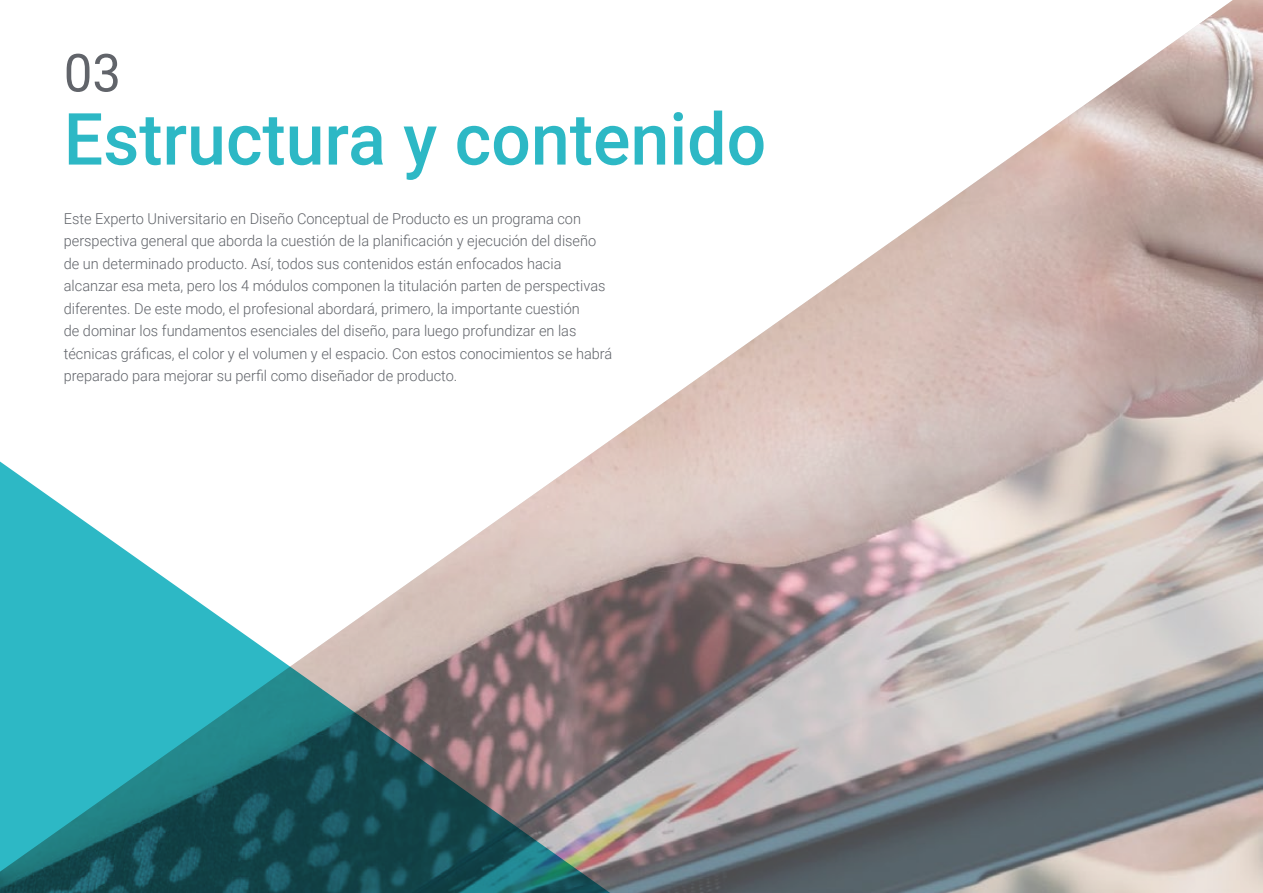
<style>
.page{position:relative;width:1263px;height:893px;background:#fff}
.page>*{position:absolute;margin:0;border:0;box-sizing:border-box;transform-origin:0 0}
.t1{font:500 72px "Roboto";color:#2db8c5}
.t2{font:52.5px "Roboto";color:#61646a}
.t3{font:300 15px/22.5px "Roboto";color:#61646a}
</style>
<div class="page">
<img style="left:602px;top:0;width:661px;height:893px">
<svg style="left:0;top:446px;width:640px;height:447px"></svg>
<h2 class="t2" style="left:64px;top:36px;width:59px">03</h2>
<h1 class="t1" style="left:64px;top:89px;width:704px">Estructura y contenido</h1>
<p class="t3" style="left:64px;top:207px;width:550px">Este Experto Universitario en Diseño Conceptual de Producto es un programa con perspectiva general que aborda la cuestión de la planificación y ejecución del diseño de un determinado producto. Así, todos sus contenidos están enfocados hacia alcanzar esa meta, pero los 4 módulos componen la titulación parten de perspectivas diferentes. De este modo, el profesional abordará, primero, la importante cuestión<br>de dominar los fundamentos esenciales del diseño, para luego profundizar en las técnicas gráficas, el color y el volumen y el espacio. Con estos conocimientos se habrá preparado para mejorar su perfil como diseñador de producto.</p>
</div>
